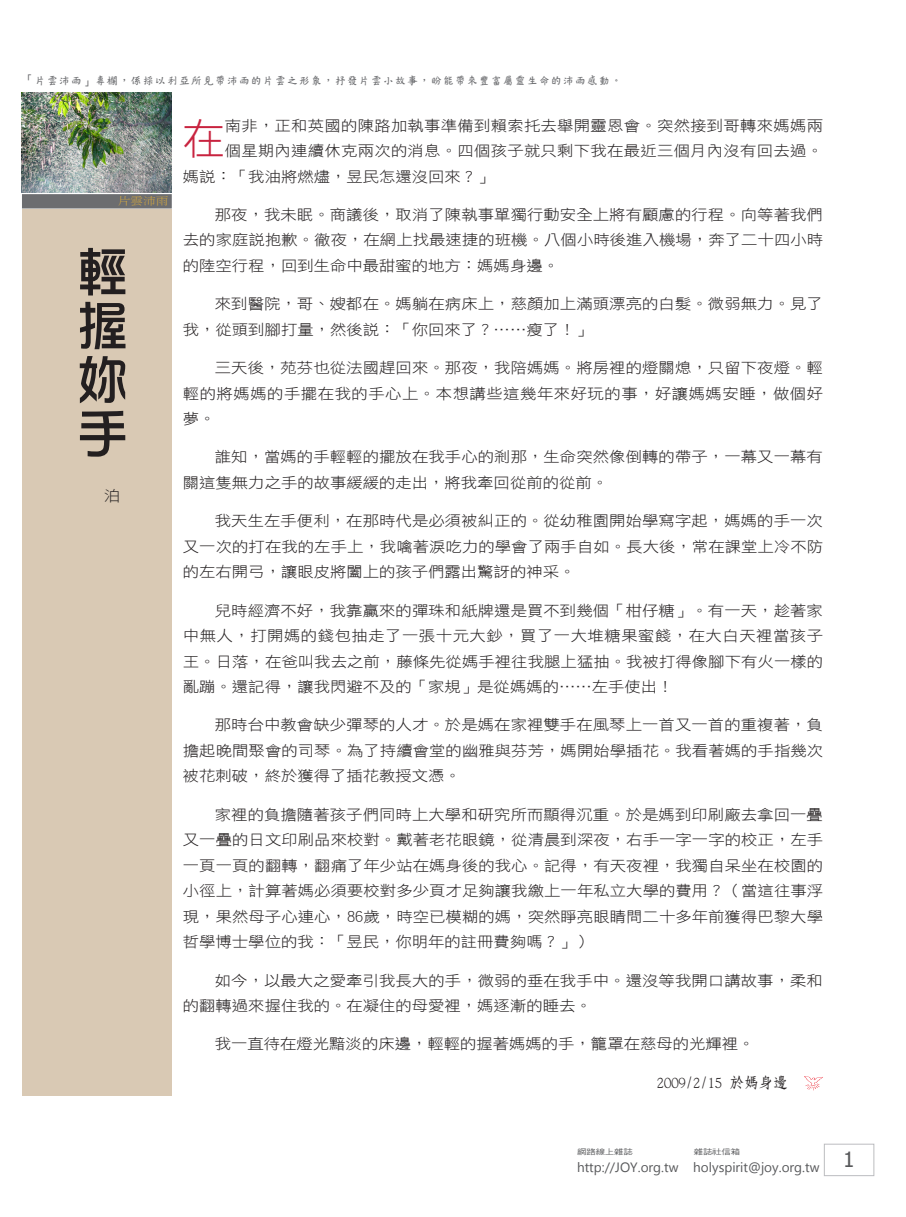
<style>
.page{position:relative;width:906px;height:1217px;background:#fff}
.page>*{position:absolute;margin:0;border:0;box-sizing:border-box;transform-origin:0 0}
.t1{font:54px/54px "DF Hua Zong W5 WIN BF";color:#231f20;text-align:justify}
.t2{font:41.85px "DF Hei W3 WIN BF";color:#c8233f}
.t3{font:15.3px "DF Fang Song W6 WIN BF";color:#231f20;scale:.95 1}
.t4{font:14.7px/25.5px "DF Hei W3 WIN BF";letter-spacing:.005em;color:#231f20;text-align:justify;scale:1.11 1}
.t5{font:13.5px "Segoe UI";color:#57585a}
.t6{font:12px "DF Tan Kai W5 WIN BF";color:#6c6d70}
.t7{font:10.5px "DF Ming W3 WIN BF";color:#d9ab3e;scale:1.2 1}
.t8{font:7.5px "DF Hei W5 WIN BF";letter-spacing:-.015em;color:#57585a;scale:1.25 1}
</style>
<div class="page">
<div style="left:824px;top:1143px;width:50px;height:32px;border:1px solid #bcbdc0"></div>
<img style="left:22px;top:92px;width:150px;height:100px">
<div style="left:23px;top:195px;width:148px;height:13px;background:#6c6d70"></div>
<div style="left:22px;top:194px;width:150px;height:14px;border:2px solid #6c6d70"></div>
<div style="left:22px;top:209px;width:150px;height:886px;background:#d9c9b4"></div>
<svg style="left:804px;top:1076px;width:19px;height:14px"></svg>
<p class="t6" style="left:22px;top:74px;width:601px">「片雲沛雨」專欄，係採以利亞所見帶沛雨的片雲之形象，抒發片雲小故事，盼能帶來豐富屬靈生命的沛雨感動。</p>
<p class="t7" style="left:118px;top:195px;width:43px">片雲沛雨</p>
<h1 class="t1" style="left:76px;top:244px;width:51px">輕握妳手</h1>
<p class="t4" style="left:104px;top:482px;width:16px">泊</p>
<h2 class="t2" style="left:183px;top:117px;width:43px">在</h2>
<p class="t4" style="left:225px;top:112px;width:540px">南非，正和英國的陳路加執事準備到賴索托去舉開靈恩會。突然接到哥轉來媽媽兩</p>
<p class="t4" style="left:225px;top:138px;width:540px">個星期內連續休克兩次的消息。四個孩子就只剩下我在最近三個月內沒有回去過。</p>
<p class="t4" style="left:183px;top:163px;width:281px">媽說：「我油將燃燼，昱民怎還沒回來？」</p>
<p class="t4" style="left:183px;top:202px;width:578px;text-indent:32px">那夜，我未眠。商議後，取消了陳執事單獨行動安全上將有顧慮的行程。向等著我們去的家庭說抱歉。徹夜，在網上找最速捷的班機。八個小時後進入機場，奔了二十四小時的陸空行程，回到生命中最甜蜜的地方：媽媽身邊。</p>
<p class="t4" style="left:183px;top:291px;width:578px;text-indent:32px">來到醫院，哥、嫂都在。媽躺在病床上，慈顏加上滿頭漂亮的白髮。微弱無力。見了我，從頭到腳打量，然後說：「你回來了？……瘦了！」</p>
<p class="t4" style="left:183px;top:355px;width:578px;text-indent:32px">三天後，苑芬也從法國趕回來。那夜，我陪媽媽。將房裡的燈關熄，只留下夜燈。輕輕的將媽媽的手擺在我的手心上。本想講些這幾年來好玩的事，好讓媽媽安睡，做個好夢。</p>
<p class="t4" style="left:183px;top:444px;width:578px;text-indent:32px">誰知，當媽的手輕輕的擺放在我手心的剎那，生命突然像倒轉的帶子，一幕又一幕有關這隻無力之手的故事緩緩的走出，將我牽回從前的從前。</p>
<p class="t4" style="left:183px;top:508px;width:578px;text-indent:32px">我天生左手便利，在那時代是必須被糾正的。從幼稚園開始學寫字起，媽媽的手一次又一次的打在我的左手上，我噙著淚吃力的學會了兩手自如。長大後，常在課堂上冷不防的左右開弓，讓眼皮將闔上的孩子們露出驚訝的神采。</p>
<p class="t4" style="left:183px;top:597px;width:578px;text-indent:32px">兒時經濟不好，我靠贏來的彈珠和紙牌還是買不到幾個「柑仔糖」。有一天，趁著家中無人，打開媽的錢包抽走了一張十元大鈔，買了一大堆糖果蜜餞，在大白天裡當孩子王。日落，在爸叫我去之前，藤條先從媽手裡往我腿上猛抽。我被打得像腳下有火一樣的亂蹦。還記得，讓我閃避不及的「家規」是從媽媽的……左手使出！</p>
<p class="t4" style="left:183px;top:712px;width:578px;text-indent:32px">那時台中教會缺少彈琴的人才。於是媽在家裡雙手在風琴上一首又一首的重複著，負擔起晚間聚會的司琴。為了持續會堂的幽雅與芬芳，媽開始學插花。我看著媽的手指幾次被花刺破，終於獲得了插花教授文憑。</p>
<p class="t4" style="left:183px;top:801px;width:578px;text-indent:32px">家裡的負擔隨著孩子們同時上大學和研究所而顯得沉重。於是媽到印刷廠去拿回一疊又一疊的日文印刷品來校對。戴著老花眼鏡，從清晨到深夜，右手一字一字的校正，左手一頁一頁的翻轉，翻痛了年少站在媽身後的我心。記得，有天夜裡，我獨自呆坐在校園的小徑上，計算著媽必須要校對多少頁才足夠讓我繳上一年私立大學的費用？（當這往事浮現，果然母子心連心，86歲，時空已模糊的媽，突然睜亮眼睛問二十多年前獲得巴黎大學哲學博士學位的我：「昱民，你明年的註冊費夠嗎？」）</p>
<p class="t4" style="left:183px;top:967px;width:578px;text-indent:32px">如今，以最大之愛牽引我長大的手，微弱的垂在我手中。還沒等我開口講故事，柔和的翻轉過來握住我的。在凝住的母愛裡，媽逐漸的睡去。</p>
<p class="t4" style="left:215px;top:1030px;width:488px">我一直待在燈光黯淡的床邊，輕輕的握著媽媽的手，籠罩在慈母的光輝裡。</p>
<p class="t3" style="left:657px;top:1074px;width:139px">2009/2/15 於媽身邊</p>
<p class="t8" style="left:577px;top:1147px;width:46px">網路線上雜誌</p>
<p class="t8" style="left:694px;top:1147px;width:39px">雜誌社信箱</p>
<p class="t5" style="left:577px;top:1157px;width:244px">http://JOY.org.tw holyspirit@joy.org.tw</p>
</div>
